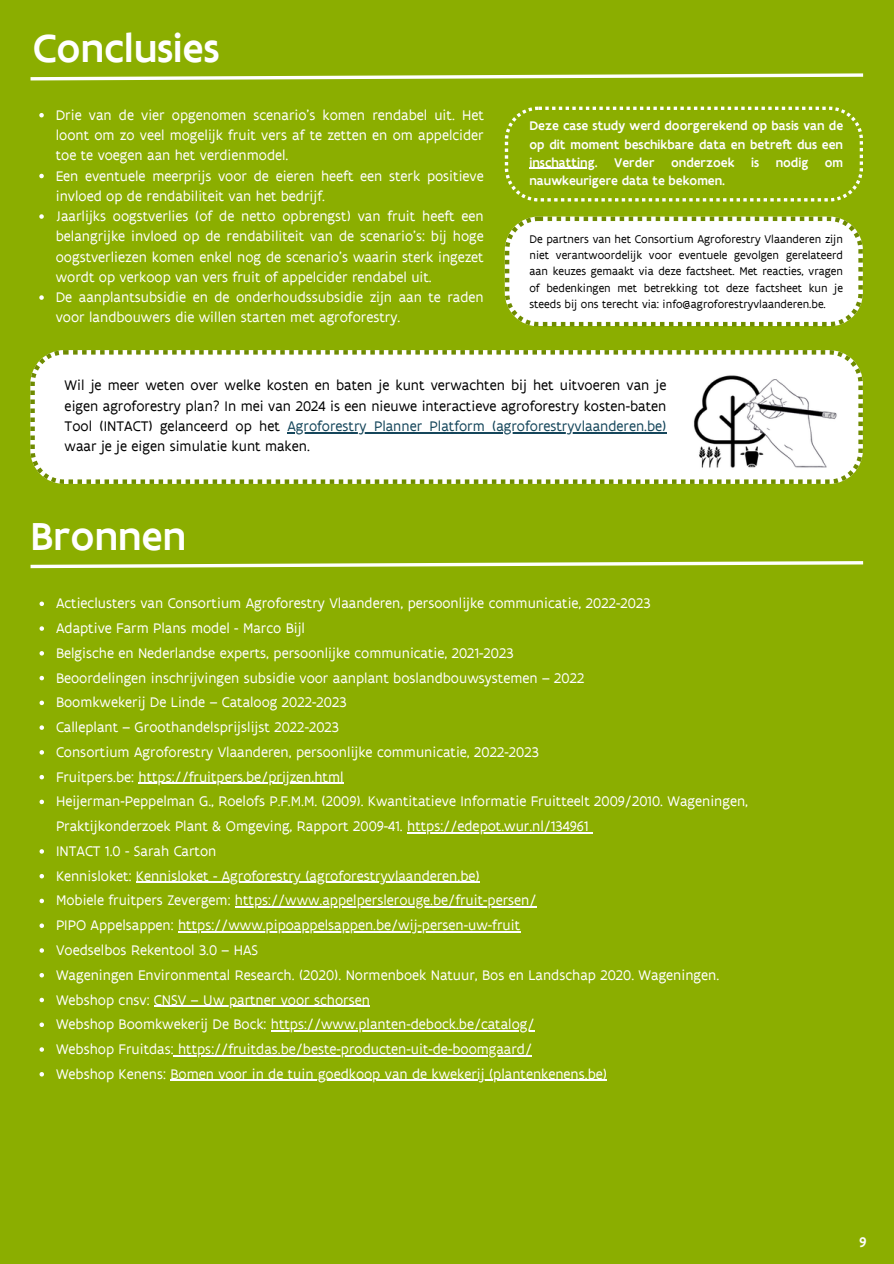
<style>
.page{position:relative;width:894px;height:1264px;background:#fff}
.page>*{position:absolute;margin:0;border:0;box-sizing:border-box;transform-origin:0 0}
.t1{font:500 42px "Flanders Art Sans";color:#fff}
.t2{font:15px/20.2px "Flanders Art Sans";color:#fff}
.t3{font:15px/20.2px "Flanders Art Sans";color:#000;text-align:justify}
.t4{font:15px/20.2px "Flanders Art Sans";color:#15465b}
.t5{font:500 15px "Flanders Art Sans";color:#fcfcfc}
.t6{font:500 13.5px/18px "Flanders Art Sans";color:#fff}
.t7{font:12px/16px "Flanders Art Sans";color:#000;text-align:justify}
.s1{color:#000}
</style>
<div class="page">
<div style="left:0;top:0;width:893px;height:1263px;background:#8bae00"></div>
<svg style="left:30px;top:561px;width:834px;height:8px"></svg>
<svg style="left:30px;top:73px;width:834px;height:8px"></svg>
<svg style="left:504px;top:107px;width:358px;height:94px"></svg>
<hr style="left:529px;top:168px;width:65px;height:1px;background:#fff">
<svg style="left:30px;top:350px;width:832px;height:134px;background:#f6f8f0"></svg>
<hr style="left:287px;top:432px;width:379px;height:1px;background:#15465b">
<img style="left:691px;top:371px;width:146px;height:104px">
<svg style="left:504px;top:216px;width:358px;height:110px;background:#f5f7ec"></svg>
<svg style="left:40px;top:601px;width:4px;height:5px"></svg>
<svg style="left:40px;top:626px;width:4px;height:5px"></svg>
<svg style="left:40px;top:651px;width:4px;height:4px"></svg>
<svg style="left:40px;top:676px;width:4px;height:4px"></svg>
<svg style="left:40px;top:700px;width:4px;height:5px"></svg>
<svg style="left:40px;top:725px;width:4px;height:5px"></svg>
<svg style="left:40px;top:750px;width:4px;height:4px"></svg>
<svg style="left:40px;top:775px;width:4px;height:4px"></svg>
<hr style="left:138px;top:782px;width:205px;height:2px;background:#fff">
<svg style="left:40px;top:799px;width:4px;height:5px"></svg>
<hr style="left:407px;top:832px;width:181px;height:1px;background:#fff">
<svg style="left:40px;top:849px;width:4px;height:4px"></svg>
<svg style="left:40px;top:874px;width:4px;height:4px"></svg>
<hr style="left:136px;top:881px;width:343px;height:2px;background:#fff">
<svg style="left:40px;top:898px;width:4px;height:5px"></svg>
<hr style="left:235px;top:906px;width:301px;height:1px;background:#fff">
<svg style="left:40px;top:923px;width:4px;height:5px"></svg>
<hr style="left:178px;top:931px;width:342px;height:1px;background:#fff">
<svg style="left:40px;top:948px;width:4px;height:4px"></svg>
<svg style="left:40px;top:973px;width:4px;height:4px"></svg>
<svg style="left:40px;top:997px;width:4px;height:5px"></svg>
<hr style="left:154px;top:1005px;width:216px;height:1px;background:#fff">
<svg style="left:40px;top:1022px;width:4px;height:5px"></svg>
<hr style="left:271px;top:1030px;width:263px;height:1px;background:#fff">
<svg style="left:40px;top:1047px;width:4px;height:4px"></svg>
<hr style="left:174px;top:1055px;width:358px;height:1px;background:#fff">
<svg style="left:40px;top:1072px;width:4px;height:4px"></svg>
<hr style="left:170px;top:1079px;width:437px;height:2px;background:#fff">
<svg style="left:39px;top:113px;width:5px;height:4px"></svg>
<svg style="left:39px;top:174px;width:5px;height:4px"></svg>
<svg style="left:39px;top:214px;width:5px;height:5px"></svg>
<svg style="left:39px;top:295px;width:5px;height:5px"></svg>
<p class="t1" style="left:33px;top:22px;width:188px">Conclusies</p>
<p class="t2" style="left:56px;top:104px;width:429px;text-align:justify">Drie van de vier opgenomen scenario’s komen rendabel uit. Het loont om zo veel mogelijk fruit vers af te zetten en om appelcider toe te voegen aan het verdienmodel.</p>
<p class="t2" style="left:56px;top:165px;width:429px">Een eventuele meerprijs voor de eieren heeft een sterk positieve invloed op de rendabiliteit van het bedrijf.<br>Jaarlijks oogstverlies (of de netto opbrengst) van fruit heeft een belangrijke invloed op de rendabiliteit van de scenario’s: bij hoge oogstverliezen komen enkel nog de scenario’s waarin sterk ingezet wordt op verkoop van vers fruit of appelcider rendabel uit.<br>De aanplantsubsidie en de onderhoudssubsidie zijn aan te raden voor landbouwers die willen starten met agroforestry.</p>
<p class="t6" style="left:529px;top:117px;width:315px">Deze case study werd doorgerekend op basis van de op dit moment beschikbare data en betreft dus een</p>
<p class="t6" style="left:529px;top:153px;width:315px">inschatting. Verder onderzoek is nodig om nauwkeurigere data te bekomen.</p>
<h3 class="t7" style="left:529px;top:231px;width:315px">De partners van het Consortium Agroforestry Vlaanderen zijn niet verantwoordelijk voor eventuele gevolgen gerelateerd aan keuzes gemaakt via deze factsheet. Met reacties, vragen of bedenkingen met betrekking tot deze factsheet kun je steeds bij ons terecht via: info@agroforestryvlaanderen.be.</h3>
<p class="t3" style="left:65px;top:375px;width:603px">Wil je meer weten over welke kosten en baten je kunt verwachten bij het uitvoeren van je eigen agroforestry plan? In mei van 2024 is een nieuwe interactieve agroforestry kosten-baten Tool (INTACT) gelanceerd op het</p>
<h2 class="t4" style="left:65px;top:415px;width:603px;text-indent:223px">Agroforestry Planner Platform (agroforestryvlaanderen.be) <span class="s1">waar je je eigen simulatie kunt maken.</span></h2>
<h1 class="t1" style="left:31px;top:509px;width:157px">Bronnen</h1>
<p class="t2" style="left:56px;top:593px;width:596px">Actieclusters van Consortium Agroforestry Vlaanderen, persoonlijke communicatie, 2022-2023</p>
<h1 class="t2" style="left:56px;top:617px;width:250px">Adaptive Farm Plans model - Marco Bijl</h1>
<p class="t2" style="left:56px;top:642px;width:459px">Belgische en Nederlandse experts, persoonlijke communicatie, 2021-2023</p>
<p class="t2" style="left:56px;top:667px;width:530px">Beoordelingen inschrijvingen subsidie voor aanplant boslandbouwsystemen – 2022</p>
<p class="t2" style="left:56px;top:692px;width:292px">Boomkwekerij De Linde – Cataloog 2022-2023</p>
<p class="t2" style="left:56px;top:716px;width:284px">Calleplant – Groothandelsprijslijst 2022-2023</p>
<p class="t2" style="left:56px;top:741px;width:484px">Consortium Agroforestry Vlaanderen, persoonlijke communicatie, 2022-2023</p>
<p class="t2" style="left:56px;top:766px;width:289px">Fruitpers.be: https://fruitpers.be/prijzen.html</p>
<p class="t2" style="left:56px;top:791px;width:693px">Heijerman-Peppelman G., Roelofs P.F.M.M. (2009). Kwantitatieve Informatie Fruitteelt 2009/2010. Wageningen,</p>
<p class="t2" style="left:56px;top:815px;width:534px">Praktijkonderzoek Plant &amp; Omgeving, Rapport 2009-41. https://edepot.wur.nl/134961</p>
<p class="t2" style="left:56px;top:838px;width:425px;line-height:24.8px">INTACT 1.0 - Sarah Carton<br>Kennisloket: Kennisloket - Agroforestry (agroforestryvlaanderen.be)</p>
<p class="t2" style="left:56px;top:890px;width:482px">Mobiele fruitpers Zevergem: https://www.appelperslerouge.be/fruit-persen/</p>
<p class="t2" style="left:56px;top:914px;width:465px">PIPO Appelsappen: https://www.pipoappelsappen.be/wij-persen-uw-fruit</p>
<p class="t2" style="left:56px;top:939px;width:204px">Voedselbos Rekentool 3.0 – HAS</p>
<p class="t2" style="left:56px;top:964px;width:664px">Wageningen Environmental Research. (2020). Normenboek Natuur, Bos en Landschap 2020. Wageningen.</p>
<p class="t2" style="left:56px;top:989px;width:315px">Webshop cnsv: CNSV – Uw partner voor schorsen</p>
<p class="t2" style="left:56px;top:1013px;width:480px">Webshop Boomkwekerij De Bock: https://www.planten-debock.be/catalog/</p>
<p class="t2" style="left:56px;top:1038px;width:477px">Webshop Fruitdas: https://fruitdas.be/beste-producten-uit-de-boomgaard/</p>
<p class="t2" style="left:56px;top:1063px;width:552px">Webshop Kenens: Bomen voor in de tuin goedkoop van de kwekerij (plantenkenens.be)</p>
<p class="t5" style="left:858px;top:1232px;width:9px">9</p>
</div>
